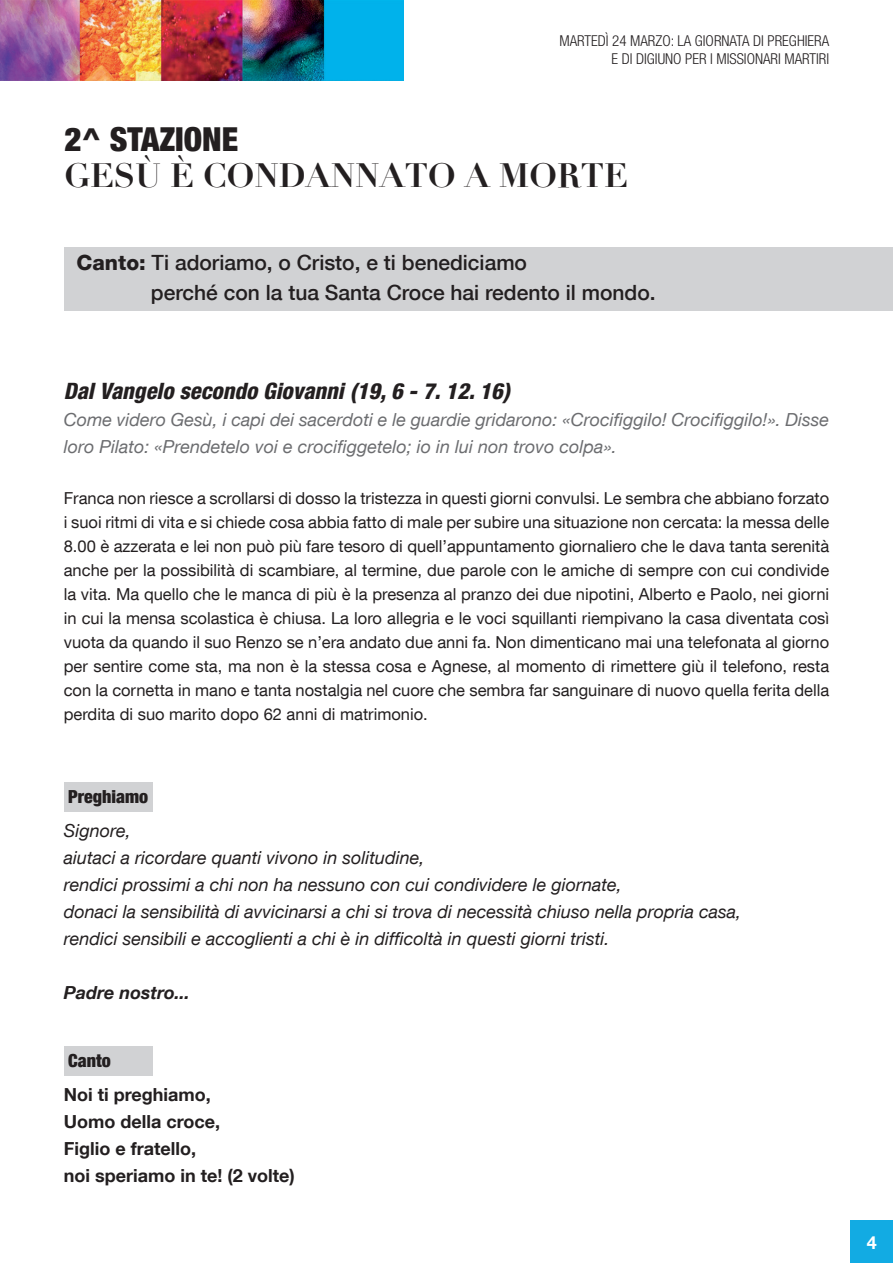
<style>
.page{position:relative;width:893px;height:1263px;background:#fff}
.page>*{position:absolute;margin:0;border:0;box-sizing:border-box;transform-origin:0 0}
.t1{font:700 33px "Didot";color:#231f20}
.t2{font:900 condensed 33px "Helvetica Neue LT Com";color:#231f20}
.t3{font:italic 800 condensed 22.5px "Helvetica Neue LT Com";color:#231f20}
.t4{font:500 21px/30px "Helvetica Neue LT Com";color:#231f20}
.t5{font:italic 18px/27px "Helvetica Neue LT Com";color:#231f20}
.t6{font:italic 18px/27px "Helvetica Neue LT Com";color:#6c6d70}
.t7{font:700 18px/27px "Helvetica Neue LT Com";color:#231f20}
.t8{font:900 condensed 18px "Helvetica Neue LT Com";color:#231f20}
.t9{font:italic 700 18px "Helvetica Neue LT Com";color:#231f20}
.t10{font:700 18px "Helvetica Neue LT Com";color:#fff}
.t11{font:16.5px/24px "Helvetica Neue LT Com";color:#231f20;text-align:justify}
.t12{font:300 condensed 15px/18px "Helvetica Neue LT Com";color:#231f20;text-align:right}
.s1{font-weight:800}
</style>
<div class="page">
<img style="left:0;top:0;width:404px;height:81px">
<div style="left:850px;top:1220px;width:43px;height:43px;background:#12abe3"></div>
<div style="left:64px;top:247px;width:829px;height:64px;background:#d1d2d4"></div>
<div style="left:64px;top:782px;width:89px;height:29px;background:#d1d2d4"></div>
<div style="left:64px;top:1046px;width:89px;height:29px;background:#d1d2d4"></div>
<p class="t12" style="left:559px;top:31px;width:271px">MARTEDÌ 24 MARZO: LA GIORNATA DI PREGHIERA<br>E DI DIGIUNO PER I MISSIONARI MARTIRI</p>
<h1 class="t2" style="left:64px;top:120px;width:175px">2^ STAZIONE</h1>
<h1 class="t1" style="left:64px;top:155px;width:565px">GESÙ È CONDANNATO A MORTE</h1>
<p class="t4" style="left:151px;top:247px;width:506px;text-indent:-74px"><span class="s1">Canto:</span> Ti adoriamo, o Cristo, e ti benediciamo<br>perché con la tua Santa Croce hai redento il mondo.</p>
<h2 class="t3" style="left:64px;top:377px;width:448px">Dal Vangelo secondo Giovanni (19, 6 - 7. 12. 16)</h2>
<p class="t6" style="left:64px;top:405px;width:767px">Come videro Gesù, i capi dei sacerdoti e le guardie gridarono: «Crocifiggilo! Crocifiggilo!». Disse loro Pilato: «Prendetelo voi e crocifiggetelo; io in lui non trovo colpa».</p>
<p class="t11" style="left:64px;top:485px;width:767px">Franca non riesce a scrollarsi di dosso la tristezza in questi giorni convulsi. Le sembra che abbiano forzato i suoi ritmi di vita e si chiede cosa abbia fatto di male per subire una situazione non cercata: la messa delle 8.00 è azzerata e lei non può più fare tesoro di quell’appuntamento giornaliero che le dava tanta serenità anche per la possibilità di scambiare, al termine, due parole con le amiche di sempre con cui condivide la vita. Ma quello che le manca di più è la presenza al pranzo dei due nipotini, Alberto e Paolo, nei giorni in cui la mensa scolastica è chiusa. La loro allegria e le voci squillanti riempivano la casa diventata così vuota da quando il suo Renzo se n’era andato due anni fa. Non dimenticano mai una telefonata al giorno per sentire come sta, ma non è la stessa cosa e Agnese, al momento di rimettere giù il telefono, resta con la cornetta in mano e tanta nostalgia nel cuore che sembra far sanguinare di nuovo quella ferita della perdita di suo marito dopo 62 anni di matrimonio.</p>
<p class="t8" style="left:68px;top:786px;width:82px">Preghiamo</p>
<p class="t5" style="left:64px;top:817px;width:679px">Signore,<br>aiutaci a ricordare quanti vivono in solitudine,<br>rendici prossimi a chi non ha nessuno con cui condividere le giornate,<br>donaci la sensibilità di avvicinarsi a chi si trova di necessità chiuso nella propria casa, rendici sensibili e accoglienti a chi è in difficoltà in questi giorni tristi.</p>
<p class="t9" style="left:64px;top:982px;width:128px">Padre nostro...</p>
<p class="t8" style="left:68px;top:1050px;width:44px">Canto</p>
<p class="t7" style="left:64px;top:1081px;width:232px">Noi ti preghiamo,<br>Uomo della croce,<br>Figlio e fratello,<br>noi speriamo in te! (2 volte)</p>
<p class="t10" style="left:867px;top:1231px;width:12px">4</p>
</div>
